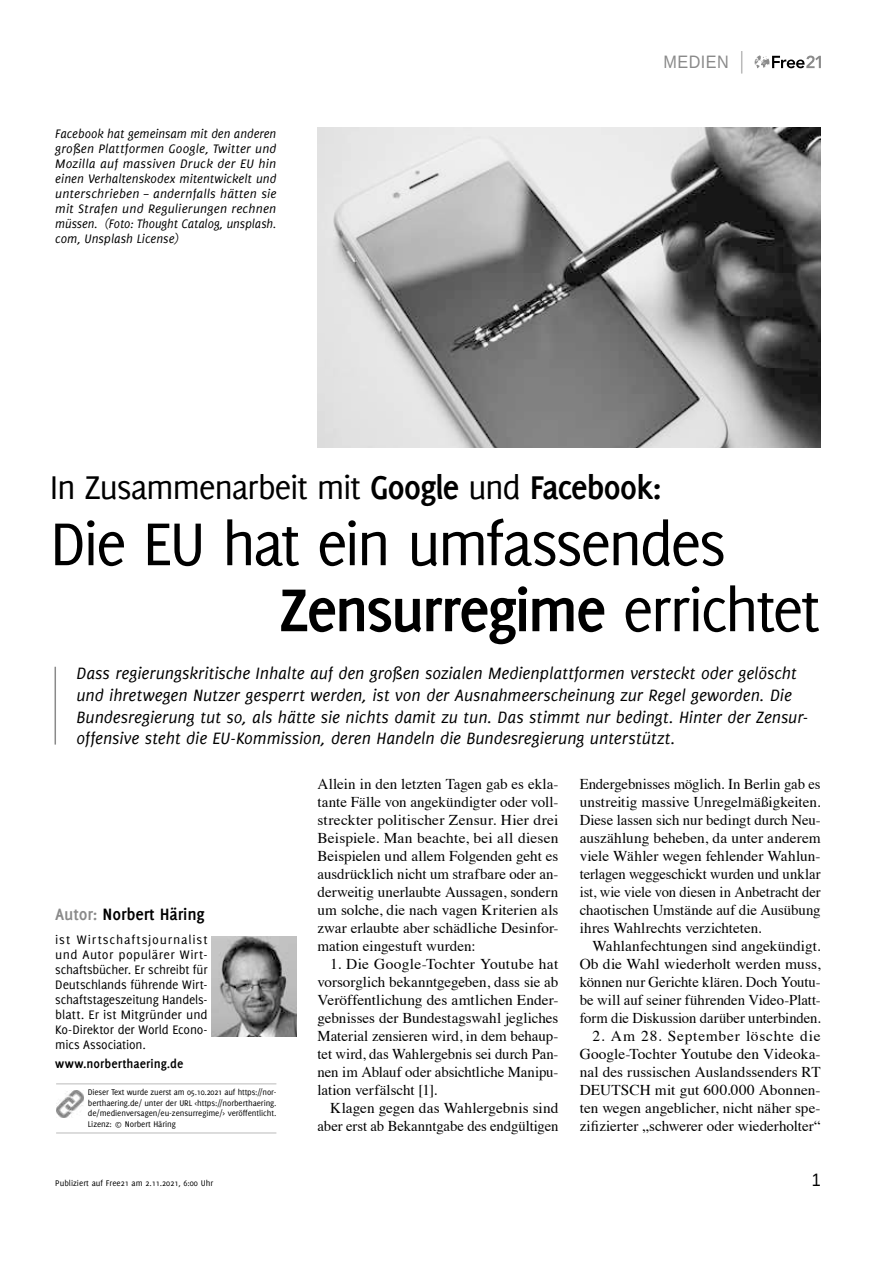
<style>
.page{position:relative;width:893px;height:1263px;background:#fff}
.page>*{position:absolute;margin:0;border:0;box-sizing:border-box;transform-origin:0 0}
.t1{font:66px/66px "Delicious";letter-spacing:-.045em;color:#000}
.t2{font:36px "Delicious";letter-spacing:-.04em;color:#000}
.t3{font:italic 18px/21.6px "Delicious";letter-spacing:-.005em;color:#000}
.t4{font:700 18px "Delicious";letter-spacing:-.01em;color:#000}
.t5{font:18px "Liberation Sans";letter-spacing:.03em;color:#8a8a8a;scale:.9 1}
.t6{font:18px "Liberation Sans";color:#000;scale:.9 1}
.t7{font:15px/18px "Times";color:#000;text-align:justify}
.t8{font:italic 13.5px/15px "Delicious";letter-spacing:-.005em;color:#000;text-align:justify}
.t9{font:13.5px/15px "Delicious";letter-spacing:-.01em;color:#000;text-align:justify}
.t10{font:700 13.5px "Delicious";color:#000}
.t11{font:9px/10.8px "Delicious";letter-spacing:-.01em;color:#000;text-align:justify}
.s1{font-weight:700}
.s2{color:#8a8a8a}
</style>
<div class="page">
<svg style="left:755px;top:55px;width:66px;height:13px"></svg>
<svg style="left:741px;top:51px;width:1px;height:23px"></svg>
<hr style="left:55px;top:667px;width:1px;height:77px;background:#8a8a8a">
<img style="left:317px;top:128px;width:504px;height:319px">
<hr style="left:56px;top:1083px;width:220px;height:1px;background:#bababa">
<hr style="left:56px;top:1132px;width:220px;height:1px;background:#bababa">
<img style="left:56px;top:1090px;width:28px;height:28px">
<img style="left:212px;top:936px;width:85px;height:101px">
<p class="t8" style="left:55px;top:126px;width:223px">Facebook hat gemeinsam mit den anderen großen Plattformen Google, Twitter und Mozilla auf massiven Druck der EU hin einen Verhaltenskodex mitentwickelt und unterschrieben – andernfalls hätten sie mit Strafen und Regulierungen rechnen müssen. (Foto: Thought Catalog, unsplash. com, Unsplash License)</p>
<p class="t5" style="left:663px;top:51px;width:74px">MEDIEN</p>
<h2 class="t2" style="left:50px;top:467px;width:613px">In Zusammenarbeit mit <span class="s1">Google</span> und <span class="s1">Facebook:</span></h2>
<h1 class="t1" style="left:279px;top:510px;width:543px;text-indent:-229px">Die EU hat ein umfassendes<br><span class="s1">Zensurregime</span> errichtet</h1>
<p class="t3" style="left:77px;top:663px;width:733px">Dass regierungskritische Inhalte auf den großen sozialen Medienplattformen versteckt oder gelöscht und ihretwegen Nutzer gesperrt werden, ist von der Ausnahmeerscheinung zur Regel geworden. Die Bundesregierung tut so, als hätte sie nichts damit zu tun. Das stimmt nur bedingt. Hinter der Zensur&shy;offensive steht die EU-Kommission, deren Handeln die Bundesregierung unterstützt.</p>
<p class="t4" style="left:55px;top:904px;width:151px"><span class="s2">Autor:</span> Norbert Häring</p>
<p class="t9" style="left:55px;top:932px;width:154px">ist Wirtschaftsjournalist und Autor populärer Wirt&shy;schaftsbücher. Er schreibt für Deutschlands führende Wirt&shy;schaftstageszeitung Handels&shy;blatt. Er ist Mitgründer und Ko-Direktor der World Econo&shy;mics Association.</p>
<p class="t10" style="left:55px;top:1056px;width:130px">www.norberthaering.de</p>
<p class="t11" style="left:88px;top:1086px;width:190px">Dieser Text wurde zuerst am 05.10.2021 auf https://nor&shy;berthaering.de/ unter der URL &lt;https://norberthaering. de/medienversagen/eu-zensurregime/&gt; veröffentlicht.<br>Lizenz: © Norbert Häring</p>
<p class="t7" style="left:317px;top:774px;width:242px">Allein in den letzten Tagen gab es ekla&shy;tante Fälle von angekündigter oder voll&shy;streckter politischer Zensur. Hier drei Beispiele. Man beachte, bei all diesen Beispielen und allem Folgenden geht es ausdrücklich nicht um strafbare oder an&shy;derweitig unerlaubte Aussagen, sondern um solche, die nach vagen Kriterien als zwar erlaubte aber schädliche Desinfor&shy;mation eingestuft wurden:</p>
<p class="t7" style="left:317px;top:954px;width:242px;text-indent:13px">1. Die Google-Tochter Youtube hat vorsorglich bekanntgegeben, dass sie ab Veröffentlichung des amtlichen Ender&shy;gebnisses der Bundestagswahl jegliches Material zensieren wird, in dem behaup&shy;tet wird, das Wahlergebnis sei durch Pan&shy;nen im Ablauf oder absichtliche Manipu&shy;lation verfälscht [1].</p>
<p class="t7" style="left:317px;top:1098px;width:242px;text-align:right">Klagen gegen das Wahlergebnis sind aber erst ab Bekanntgabe des endgültigen</p>
<p class="t7" style="left:580px;top:774px;width:242px">Endergebnisses möglich. In Berlin gab es unstreitig massive Unregelmäßigkeiten.<br>Diese lassen sich nur bedingt durch Neu&shy;auszählung beheben, da unter anderem viele Wähler wegen fehlender Wahlun&shy;terlagen weggeschickt wurden und unklar ist, wie viele von diesen in Anbetracht der chaotischen Umstände auf die Ausübung ihres Wahlrechts verzichteten.</p>
<p class="t7" style="left:580px;top:936px;width:242px;text-indent:13px">Wahlanfechtungen sind angekündigt.<br>Ob die Wahl wiederholt werden muss, können nur Gerichte klären. Doch Youtu&shy;be will auf seiner führenden Video-Platt&shy;form die Diskussion darüber unterbinden.</p>
<p class="t7" style="left:580px;top:1026px;width:242px;text-indent:13px">2. Am 28. September löschte die Google-Tochter Youtube den Videoka&shy;nal des russischen Auslandssenders RT DEUTSCH mit gut 600.000 Abonnen&shy;ten wegen angeblicher, nicht näher spe&shy;zifizierter „schwerer oder wiederholter“</p>
<p class="t11" style="left:55px;top:1177px;width:159px">Publiziert auf Free21 am 2.11.2021, 6:00 Uhr</p>
<p class="t6" style="left:812px;top:1168px;width:12px">1</p>
</div>
